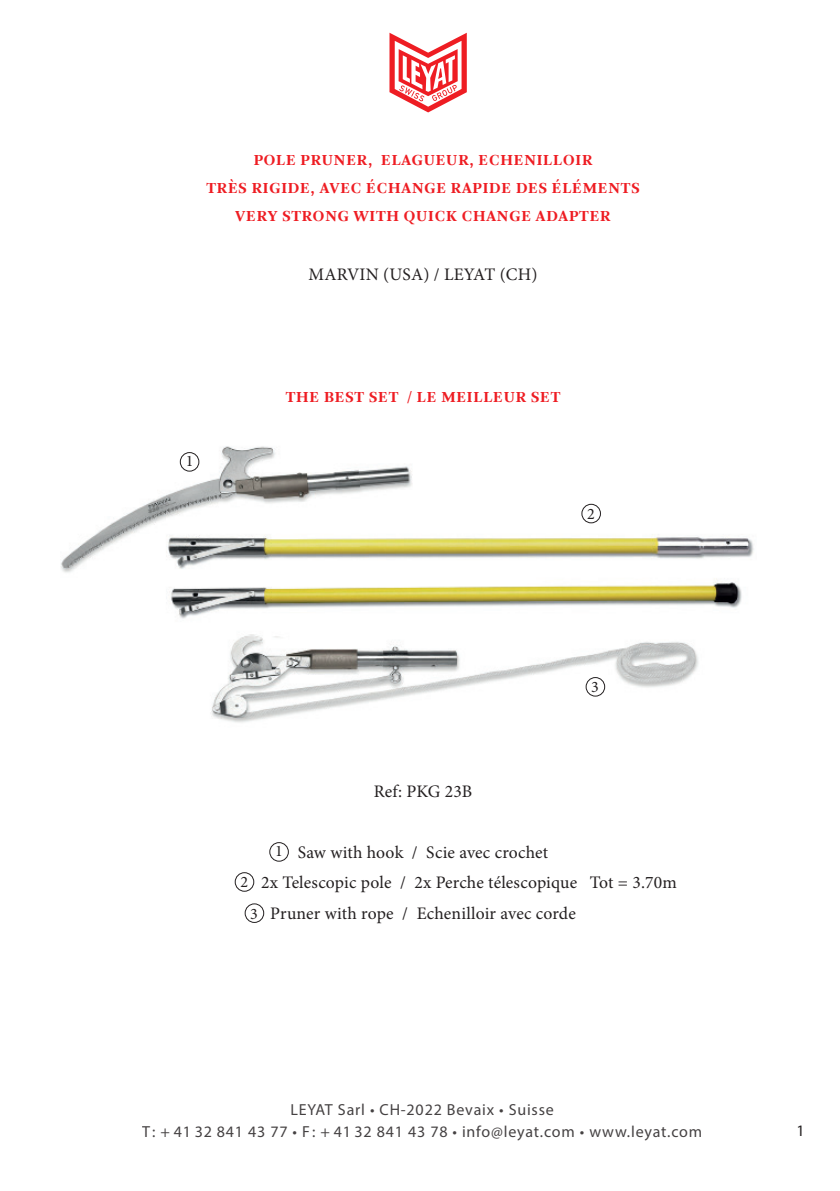
<style>
.page{position:relative;width:840px;height:1191px;background:#fff}
.page>*{position:absolute;margin:0;border:0;box-sizing:border-box;transform-origin:0 0}
.t1{font:17.6px "Minion Pro";letter-spacing:.01em;color:#231f20}
.t2{font:700 16px/28px "Arnhem";letter-spacing:.05em;color:#ee1d23;text-align:center}
.t3{font:16px/22px "Myriad Pro";letter-spacing:.05em;color:#231f20;text-align:center}
.t4{font:16px "Minion Pro";color:#231f20}
</style>
<div class="page">
<img style="left:60px;top:446px;width:694px;height:277px">
<svg style="left:389px;top:33px;width:77px;height:79px"></svg>
<div style="left:269px;top:842px;width:19px;height:19px;border:1px solid #231f20;border-radius:50%"></div>
<div style="left:180px;top:452px;width:19px;height:19px;border:1px solid #231f20;border-radius:50%"></div>
<div style="left:235px;top:872px;width:19px;height:19px;border:1px solid #231f20;border-radius:50%"></div>
<div style="left:581px;top:504px;width:19px;height:19px;border:1px solid #231f20;border-radius:50%"></div>
<div style="left:245px;top:903px;width:19px;height:19px;border:1px solid #231f20;border-radius:50%"></div>
<div style="left:585px;top:677px;width:19px;height:19px;border:1px solid #231f20;border-radius:50%"></div>
<p class="t2" style="left:206px;top:146px;width:434px">POLE PRUNER, ELAGUEUR, ECHENILLOIR<br>TRÈS RIGIDE, AVEC ÉCHANGE RAPIDE DES ÉLÉMENTS<br>VERY STRONG WITH QUICK CHANGE ADAPTER</p>
<p class="t1" style="left:308px;top:262px;width:230px">MARVIN (USA) / LEYAT (CH)</p>
<p class="t4" style="left:185px;top:450px;width:9px">1</p>
<p class="t2" style="left:285px;top:383px;width:276px">THE BEST SET / LE MEILLEUR SET</p>
<p class="t4" style="left:587px;top:503px;width:9px">2</p>
<p class="t1" style="left:373px;top:779px;width:100px">Ref: PKG 23B</p>
<p class="t4" style="left:591px;top:676px;width:9px">3</p>
<p class="t1" style="left:298px;top:840px;width:252px">Saw with hook / Scie avec crochet</p>
<p class="t1" style="left:261px;top:870px;width:417px">2x Telescopic pole / 2x Perche télescopique Tot = 3.70m</p>
<p class="t1" style="left:270px;top:901px;width:307px">Pruner with rope / Echenilloir avec corde</p>
<p class="t4" style="left:275px;top:840px;width:9px">1</p>
<p class="t4" style="left:240px;top:871px;width:9px">2</p>
<p class="t4" style="left:250px;top:902px;width:9px">3</p>
<p class="t3" style="left:142px;top:1098px;width:561px">LEYAT Sarl • CH-2022 Bevaix • Suisse<br>T: + 41 32 841 43 77 • F: + 41 32 841 43 78 • info@leyat.com • www.leyat.com</p>
<p class="t3" style="left:796px;top:1119px;width:10px">1</p>
</div>
